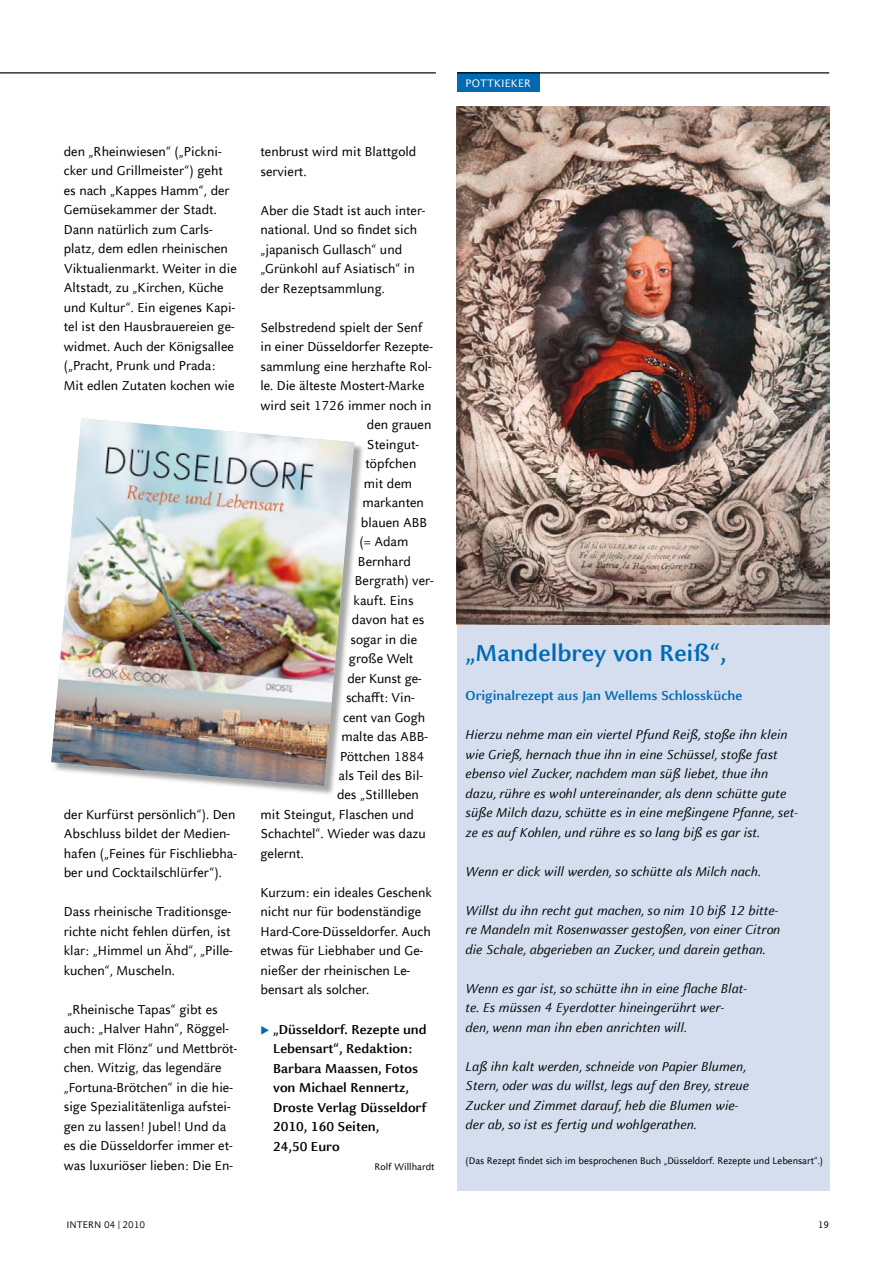
<style>
.page{position:relative;width:893px;height:1263px;background:#fff}
.page>*{position:absolute;margin:0;border:0;box-sizing:border-box;transform-origin:0 0}
.t1{font:700 25.5px "Celeste Sans Offc Pro";color:#006ab3}
.t2{font:14.25px/19.5px "Celeste Sans Offc Pro";color:#000}
.t3{font:italic 14.25px/19.5px "Celeste Sans Offc Pro";color:#000}
.t4{font:700 14.25px/19.5px "Celeste Sans Offc Pro";color:#000}
.t5{font:700 14.25px "Celeste Sans Offc Pro";color:#006ab3}
.t6{font:12px "Celeste Sans Offc Pro";letter-spacing:.005em;color:#fff}
.t7{font:10.5px "Celeste Sans Offc Pro";color:#000}
.s1{color:#006ab3}
</style>
<div class="page">
<div style="left:457px;top:623px;width:372px;height:568px;background:#d4deef"></div>
<div style="left:457px;top:72px;width:83px;height:20px;background:#006ab3"></div>
<hr style="left:0;top:72px;width:436px;height:1px;background:#000">
<hr style="left:457px;top:72px;width:372px;height:1px;background:#000">
<img style="left:457px;top:107px;width:372px;height:518px">
<div style="left:53px;top:420px;width:312px;height:377px;background:#000;opacity:.35"></div>
<img style="left:51px;top:418px;width:303px;height:368px">
<p class="t2" style="left:64px;top:141px;width:175px">den „Rheinwiesen“ („Pickni&shy;cker und Grillmeister“) geht es nach „Kappes Hamm“, der<br>Gemüsekammer der Stadt.<br>Dann natürlich zum Carls&shy;platz, dem edlen rheinischen<br>Viktualienmarkt. Weiter in die<br>Altstadt, zu „Kirchen, Küche und Kultur“. Ein eigenes Kapi&shy;tel ist den Hausbrauereien ge&shy;widmet. Auch der Königsallee („Pracht, Prunk und Prada:<br>Mit edlen Zutaten kochen wie</p>
<p class="t2" style="left:64px;top:804px;width:174px">der Kurfürst persönlich“). Den<br>Abschluss bildet der Medien&shy;hafen („Feines für Fischliebha&shy;ber und Cocktailschlürfer“).</p>
<p class="t2" style="left:64px;top:902px;width:170px">Dass rheinische Traditionsge&shy;richte nicht fehlen dürfen, ist klar: „Himmel un Ähd“, „Pille&shy;kuchen“, Muscheln.</p>
<p class="t2" style="left:64px;top:999px;width:175px">„Rheinische Tapas“ gibt es auch: „Halver Hahn“, Röggel&shy;chen mit Flönz“ und Mettbröt&shy;chen. Witzig, das legendäre „Fortuna-Brötchen“ in die hie&shy;sige Spezialitätenliga aufstei&shy;gen zu lassen! Jubel! U nd da es die Düsseldorfer immer et&shy;was luxuriöser lieben: Die En-</p>
<p class="t2" style="left:260px;top:141px;width:157px">tenbrust wird mit Blattgold serviert.</p>
<p class="t2" style="left:260px;top:200px;width:166px">Aber die Stadt ist auch inter&shy;national. Und so findet sich „japanisch Gullasch“ und „Grünkohl auf Asiatisch“ in der Rezeptsammlung.</p>
<p class="t2" style="left:260px;top:317px;width:164px">Selbstredend spielt der Senf</p>
<p class="t2" style="left:260px;top:336px;width:174px">in einer Düsseldorfer Rezepte-</p>
<p class="t2" style="left:260px;top:356px;width:173px">sammlung eine herzhafte Rol-</p>
<p class="t2" style="left:260px;top:375px;width:166px">le. Die älteste Mostert-Marke</p>
<p class="t2" style="left:260px;top:395px;width:173px">wird seit 1726 immer noch in</p>
<p class="t2" style="left:367px;top:414px;width:66px">den grauen</p>
<p class="t2" style="left:367px;top:434px;width:53px">Steingut-</p>
<p class="t2" style="left:365px;top:453px;width:52px">töpfchen</p>
<p class="t2" style="left:364px;top:473px;width:50px">mit dem</p>
<p class="t2" style="left:362px;top:492px;width:63px">markanten</p>
<p class="t2" style="left:361px;top:512px;width:59px">blauen ABB</p>
<p class="t2" style="left:359px;top:531px;width:50px">(= Adam</p>
<p class="t2" style="left:358px;top:551px;width:54px">Bernhard</p>
<p class="t2" style="left:355px;top:570px;width:80px">Bergrath) ver-</p>
<p class="t2" style="left:353px;top:590px;width:62px">kauft. Eins</p>
<p class="t2" style="left:352px;top:609px;width:74px">davon hat es</p>
<p class="t2" style="left:350px;top:629px;width:68px">sogar in die</p>
<p class="t2" style="left:349px;top:648px;width:66px">große Welt</p>
<p class="t2" style="left:347px;top:668px;width:75px">der Kunst ge-</p>
<p class="t2" style="left:346px;top:687px;width:70px">schafft: Vin-</p>
<p class="t2" style="left:343px;top:707px;width:84px">cent van Gogh</p>
<p class="t2" style="left:341px;top:726px;width:88px">malte das ABB-</p>
<p class="t2" style="left:340px;top:746px;width:86px">Pöttchen 1884</p>
<p class="t2" style="left:338px;top:765px;width:86px">als Teil des Bil-</p>
<p class="t2" style="left:337px;top:785px;width:83px">des „Stillleben</p>
<p class="t2" style="left:261px;top:804px;width:155px">mit Steingut, Flaschen und</p>
<p class="t2" style="left:261px;top:824px;width:167px">Schachtel“. Wieder was dazu</p>
<p class="t2" style="left:261px;top:843px;width:45px">gelernt.</p>
<p class="t2" style="left:261px;top:882px;width:173px">Kurzum: ein ideales Geschenk nicht nur für bodenständige<br>Hard-Core-Düsseldorfer. Auch etwas für Liebhaber und Ge&shy;nießer der rheinischen Le&shy;bensart als solcher.</p>
<p class="t4" style="left:273px;top:1019px;width:155px;text-indent:-13px"><span class="s1">◆</span> „Düsseldorf. Rezepte und<br>Lebensart“, Redaktion:<br>Barbara Maassen, Fotos von Michael Rennertz,<br>Droste Verlag Düsseldorf<br>2010, 160 Seiten,<br>24,50 Euro</p>
<p class="t7" style="left:375px;top:1160px;width:61px">Rolf Willhardt</p>
<p class="t6" style="left:466px;top:75px;width:14px">Pottki</p>
<p class="t6" style="left:505px;top:75px;width:25px">eker</p>
<h1 class="t1" style="left:466px;top:637px;width:262px">„Mandelbrey von Reiß“,</h1>
<p class="t5" style="left:466px;top:687px;width:278px">Originalrezept aus Jan Wellems Schlossküche</p>
<p class="t3" style="left:466px;top:725px;width:334px">Hierzu nehme man ein viertel Pfund Reiß, stoße ihn klein wie Grieß, hernach thue ihn in eine Schüssel, stoße fast ebenso viel Zucker, nachdem man süß liebet, thue ihn dazu, rühre es wohl untereinander, als denn schütte gute süße Milch dazu, schütte es in eine meßingene Pfanne, set&shy;ze es auf Kohlen, und rühre es so lang biß es gar ist.</p>
<p class="t3" style="left:466px;top:861px;width:297px">Wenn er dick will werden, so schütte als Milch nach.</p>
<p class="t3" style="left:466px;top:900px;width:316px">Willst du ihn recht gut machen, so nim 10 biß 12 bitte&shy;re Mandeln mit Rosenwasser gestoßen, von einer Citron die Schale, abgerieben an Zucker, und darein gethan.</p>
<p class="t3" style="left:466px;top:978px;width:283px">Wenn es gar ist, so schütte ihn in eine flache Blat&shy;te. Es müssen 4 Eyerdotter hineingerührt wer&shy;den, wenn man ihn eben anrichten will.</p>
<p class="t3" style="left:466px;top:1056px;width:285px">Laß ihn kalt werden, schneide von Papier Blumen, Stern, oder was du willst, legs auf den Brey, streue Zucker und Zimmet darauf, heb die Blumen wie&shy;der ab, so ist es fertig und wohlgerathen.</p>
<p class="t7" style="left:466px;top:1154px;width:359px">(Das Rezept findet sich im besprochenen Buch „Düsseldorf. Rezepte und Lebensart“.)</p>
<p class="t7" style="left:66px;top:1218px;width:80px">INTERN 04 | 2010</p>
<p class="t7" style="left:818px;top:1218px;width:13px">19</p>
</div>
